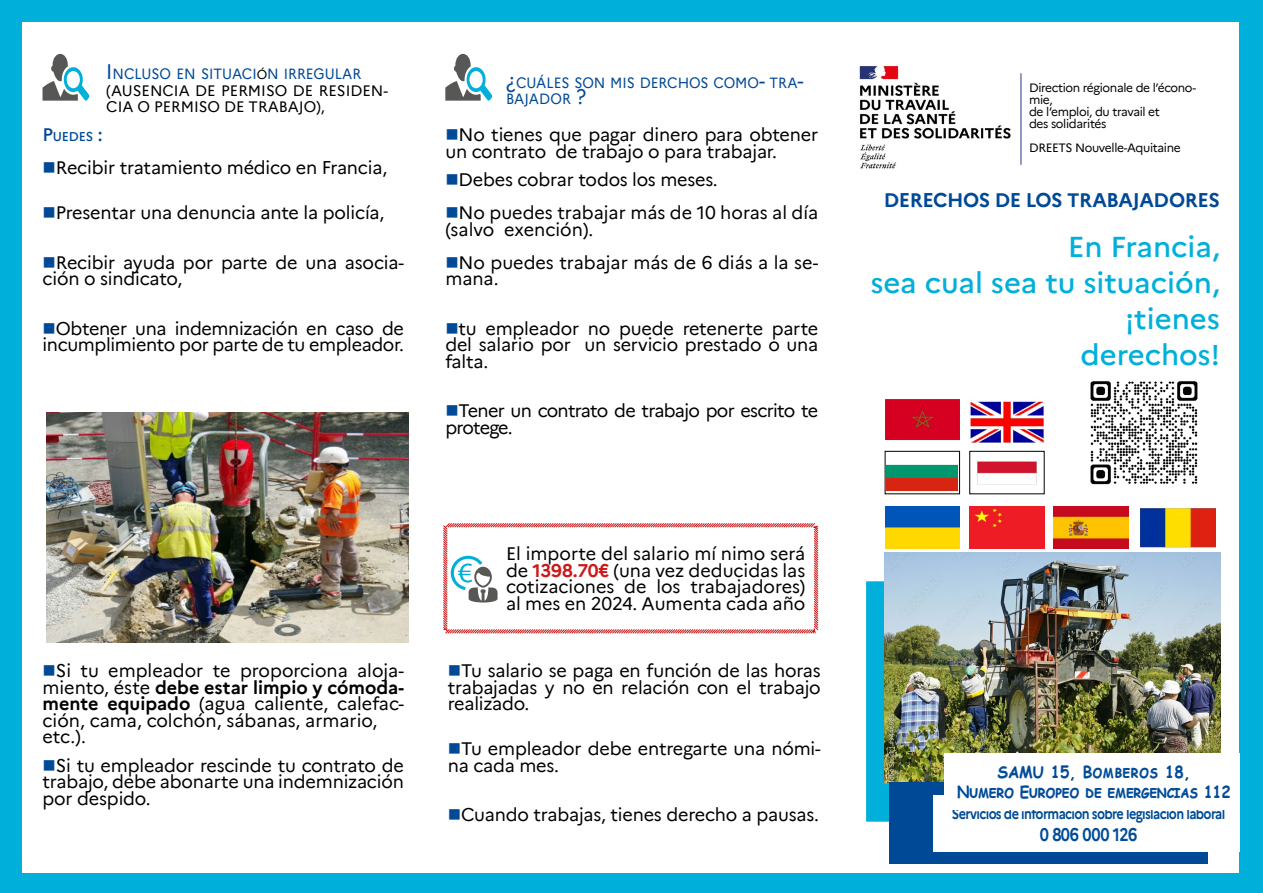
<style>
.page{position:relative;width:1263px;height:893px;background:#fff}
.page>*{position:absolute;margin:0;border:0;box-sizing:border-box;transform-origin:0 0}
.t1{font:500 28.5px/36px "Marianne";color:#00b0db;text-align:right}
.t2{font:700 19.5px "Marianne";letter-spacing:-.02em;color:#004996}
.t3{font:18px/16.5px "Marianne";letter-spacing:-.01em;color:#000}
.t4{font:18px/16.5px "Marianne";letter-spacing:-.04em;color:#000}
.t5{font:700 18px "Marianne";letter-spacing:-.02em;color:#004c98;scale:.85 1}
.t6{font:700 16.5px/19.8px "Comic Sans MS";letter-spacing:-.04em;color:#004c98;text-align:center;scale:.93 1}
.t7{font:15px/16.5px "Marianne";color:#000}
.t8{font:700 15px "Marianne";letter-spacing:-.05em;color:#004c98;scale:.85 1}
.t9{font:14.7px/16.5px "Marianne";color:#004996;scale:.94 1}
.t10{font:500 12.6px "Marianne";letter-spacing:-.015em;color:#004996}
.t11{font:12px/12px "Marianne";letter-spacing:-.03em;color:#000}
.s1{font-size:21px}
.s2{font-size:12.6px;color:#000}
.s3{font-size:18px}
.s4{color:#004996}
.s5{font-weight:700}
.s6{font-weight:700;color:#cd1719}
</style>
<div class="page">
<div style="left:0;top:0;width:21px;height:893px;background:#00b0db"></div>
<div style="left:0;top:0;width:1263px;height:21px;background:#00b0db"></div>
<div style="left:0;top:874px;width:1263px;height:19px;background:#00b0db"></div>
<div style="left:1239px;top:0;width:24px;height:893px;background:#00b0db"></div>
<div style="left:864px;top:580px;width:353px;height:243px;background:#00b0db;border:2px solid #fff"></div>
<img style="left:885px;top:553px;width:335px;height:230px">
<div style="left:889px;top:782px;width:319px;height:82px;background:#004996"></div>
<div style="left:933px;top:795px;width:306px;height:57px;background:#fff"></div>
<img style="left:859px;top:66px;width:152px;height:103px">
<hr style="left:1020px;top:73px;width:1px;height:92px;background:#283583">
<div style="left:944px;top:753px;width:295px;height:57px;background:#fff"></div>
<svg style="left:445px;top:54px;width:47px;height:47px"></svg>
<svg style="left:443px;top:523px;width:376px;height:111px"></svg>
<svg style="left:43px;top:54px;width:46px;height:47px"></svg>
<img style="left:47px;top:412px;width:361px;height:231px">
<img style="left:1141px;top:507px;width:74px;height:41px">
<img style="left:885px;top:400px;width:75px;height:40px">
<img style="left:1054px;top:506px;width:74px;height:43px">
<img style="left:970px;top:401px;width:74px;height:41px">
<img style="left:887px;top:464px;width:71px;height:27px">
<div style="left:885px;top:451px;width:75px;height:43px;border:1px solid #000"></div>
<img style="left:977px;top:461px;width:60px;height:24px">
<div style="left:969px;top:451px;width:75px;height:43px;border:1px solid #000"></div>
<img style="left:885px;top:506px;width:75px;height:43px">
<div style="left:969px;top:506px;width:75px;height:43px;background:#ee1c25"></div>
<img style="left:1090px;top:381px;width:108px;height:104px">
<p class="t9" style="left:106px;top:65px;width:273px"><span class="s1">I</span> NCLUSO EN SITUACI<span class="s2">Ó</span>N IRREGULAR</p>
<p class="t7" style="left:106px;top:81px;width:283px">(AUSENCIA DE PERMISO DE RESIDEN-<br>CIA O PERMISO DE TRABAJO),</p>
<p class="t10" style="left:43px;top:127px;width:62px"><span class="s3">P</span>UEDES <span class="s3">:</span></p>
<p class="t3" style="left:43px;top:158px;width:346px"><span class="s4">■</span>Recibir tratamiento médico en Francia,</p>
<p class="t3" style="left:43px;top:203px;width:343px"><span class="s4">■</span>Presentar una denuncia ante la policía,</p>
<p class="t3" style="left:43px;top:253px;width:363px"><span class="s4">■</span>Recibir ayuda por parte de una asocia&shy;ción o sindicato,</p>
<p class="t3" style="left:43px;top:319px;width:363px"><span class="s4">■</span>Obtener una indemnización en caso de incumplimiento por parte de tu empleador.</p>
<p class="t9" style="left:506px;top:73px;width:318px"><span class="s1">¿</span>CUÁLES SON MIS DERCHOS COMO<span class="s1">-</span> TRA<span class="s1">-<br></span>BAJADOR <span class="s1">?</span></p>
<p class="t3" style="left:445px;top:125px;width:374px"><span class="s4">■</span>No tienes que pagar dinero para obtener un contrato de trabajo o para trabajar.</p>
<p class="t3" style="left:445px;top:170px;width:274px"><span class="s4">■</span>Debes cobrar todos los meses.</p>
<p class="t3" style="left:445px;top:203px;width:375px"><span class="s4">■</span>No puedes trabajar más de 10 horas al día (salvo exención).</p>
<p class="t3" style="left:445px;top:253px;width:374px"><span class="s4">■</span>No puedes trabajar más de 6 diás a la se&shy;mana.</p>
<p class="t3" style="left:445px;top:319px;width:374px;text-align:justify"><span class="s4">■</span>tu empleador no puede retenerte parte del salario por un servicio prestado o una falta.</p>
<p class="t4" style="left:445px;top:401px;width:374px"><span class="s4">■</span>Tener un contrato de trabajo por escrito te protege.</p>
<p class="t3" style="left:43px;top:661px;width:363px"><span class="s4">■</span>Si tu empleador te proporciona aloja&shy;miento, éste <span class="s5">debe estar limpio y cómoda&shy;mente equipado</span> (agua caliente, calefac&shy;ción, cama, colchón, sábanas, armario, etc.).</p>
<p class="t3" style="left:43px;top:756px;width:363px;text-align:justify"><span class="s4">■</span>Si tu empleador rescinde tu contrato de trabajo, debe abonarte una indemnización por despido.</p>
<p class="t3" style="left:506px;top:544px;width:301px;text-align:justify">El importe del salario mí nimo será de <span class="s6">1398.70€</span> (una vez deducidas las cotizaciones de los trabajadores) al mes en 2024. Aumenta cada año</p>
<p class="t3" style="left:448px;top:661px;width:375px;text-align:justify"><span class="s4">■</span>Tu salario se paga en función de las horas trabajadas y no en relación con el trabajo realizado.</p>
<p class="t3" style="left:448px;top:739px;width:374px"><span class="s4">■</span>Tu empleador debe entregarte una nómi&shy;na cada mes.</p>
<p class="t3" style="left:448px;top:805px;width:373px"><span class="s4">■</span>Cuando trabajas, tienes derecho a pausas.</p>
<p class="t11" style="left:1029px;top:81px;width:169px">Direction régionale de l’écono&shy;mie,<br>de l’emploi, du travail et<br>des solidarités</p>
<p class="t11" style="left:1029px;top:141px;width:153px">DREETS Nouvelle-Aquitaine</p>
<p class="t2" style="left:884px;top:185px;width:338px">DERECHOS DE LOS TRABAJADORES</p>
<h1 class="t1" style="left:870px;top:226px;width:351px">En Francia,<br>sea cual sea tu situación, ¡tienes<br>derechos!</h1>
<p class="t6" style="left:957px;top:761px;width:296px">SAMU 15, Bomberos 18,<br>Numero Europeo de emergencias 112</p>
<p class="t8" style="left:952px;top:802px;width:323px">Servicios de información sobre legislación laboral</p>
<p class="t5" style="left:1040px;top:820px;width:116px">0 806 000 126</p>
</div>
